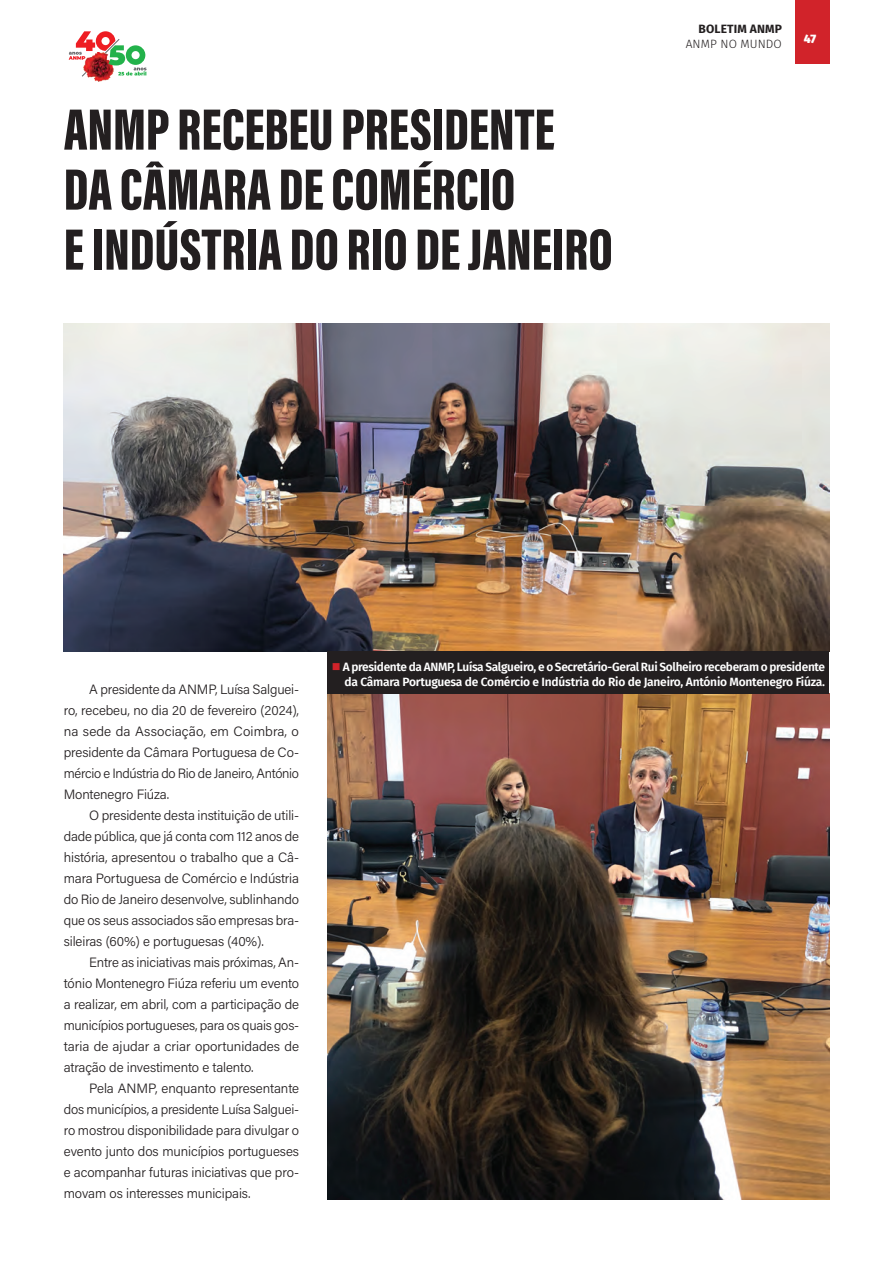
<style>
.page{position:relative;width:893px;height:1263px;background:#fff}
.page>*{position:absolute;margin:0;border:0;box-sizing:border-box;transform-origin:0 0}
.t1{font:60px/60px "Acumin Variable Concept";color:#231f20}
.t2{font:13.5px/21px "Acumin Variable Concept";letter-spacing:-.01em;color:#231f20;text-align:justify}
.t3{font:600 12px/15px "Fira Sans";letter-spacing:-.025em;color:#fff;text-align:right}
.t4{font:700 12px "Fira Sans";letter-spacing:.01em;color:#231f20}
.t5{font:300 12px "Fira Sans";letter-spacing:.01em;color:#231f20}
.t6{font:900 12px "Fira Sans";color:#fff}
.s1{color:#d1232a}
</style>
<div class="page">
<div style="left:795px;top:0;width:34px;height:64px;background:#d1232a"></div>
<img style="left:88px;top:77px;width:23px;height:5px">
<svg style="left:69px;top:31px;width:78px;height:46px"></svg>
<img style="left:64px;top:323px;width:765px;height:329px">
<img style="left:327px;top:694px;width:502px;height:505px">
<div style="left:327px;top:652px;width:502px;height:42px;background:#231f20"></div>
<h1 class="t1" style="left:64px;top:96px;width:550px">ANMP RECEBEU PRESIDENTE<br>DA CÂMARA DE COMÉRCIO<br>E INDÚSTRIA DO RIO DE JANEIRO</h1>
<p class="t4" style="left:699px;top:18px;width:85px">BOLETIM ANMP</p>
<p class="t5" style="left:686px;top:35px;width:98px">ANMP NO MUNDO</p>
<p class="t6" style="left:804px;top:28px;width:14px">47</p>
<p class="t2" style="left:64px;top:678px;width:237px;text-indent:26px">A presidente da ANMP, Luísa Salguei&shy;ro, recebeu, no dia 20 de fevereiro (2024), na sede da Associação, em Coimbra, o presidente da Câmara Portuguesa de Co&shy;mércio e Indústria do Rio de Janeiro, António Montenegro Fiúza.</p>
<p class="t2" style="left:64px;top:804px;width:237px;text-indent:26px">O presidente desta instituição de utili&shy;dade pública, que já conta com 112 anos de história, apresentou o trabalho que a Câ&shy;mara Portuguesa de Comércio e Indústria do Rio de Janeiro desenvolve, sublinhando que os seus associados são empresas bra&shy;sileiras (60%) e portuguesas (40%).</p>
<p class="t2" style="left:64px;top:951px;width:237px;text-indent:26px">Entre as iniciativas mais próximas, An&shy;tónio Montenegro Fiúza referiu um evento a realizar, em abril, com a participação de municípios portugueses, para os quais gos&shy;taria de ajudar a criar oportunidades de atração de investimento e talento.</p>
<p class="t2" style="left:64px;top:1077px;width:237px;text-indent:26px">Pela ANMP, enquanto representante dos municípios, a presidente Luísa Salguei&shy;ro mostrou disponibilidade para divulgar o evento junto dos municípios portugueses e acompanhar futuras iniciativas que pro&shy;movam os interesses municipais.</p>
<p class="t3" style="left:332px;top:658px;width:495px"><span class="s1">■</span> A presidente da ANMP, Luísa Salgueiro, e o Secretário-Geral Rui Solheiro receberam o presidente da Câmara Portuguesa de Comércio e Indústria do Rio de Janeiro, António Montenegro Fiúza.</p>
</div>
